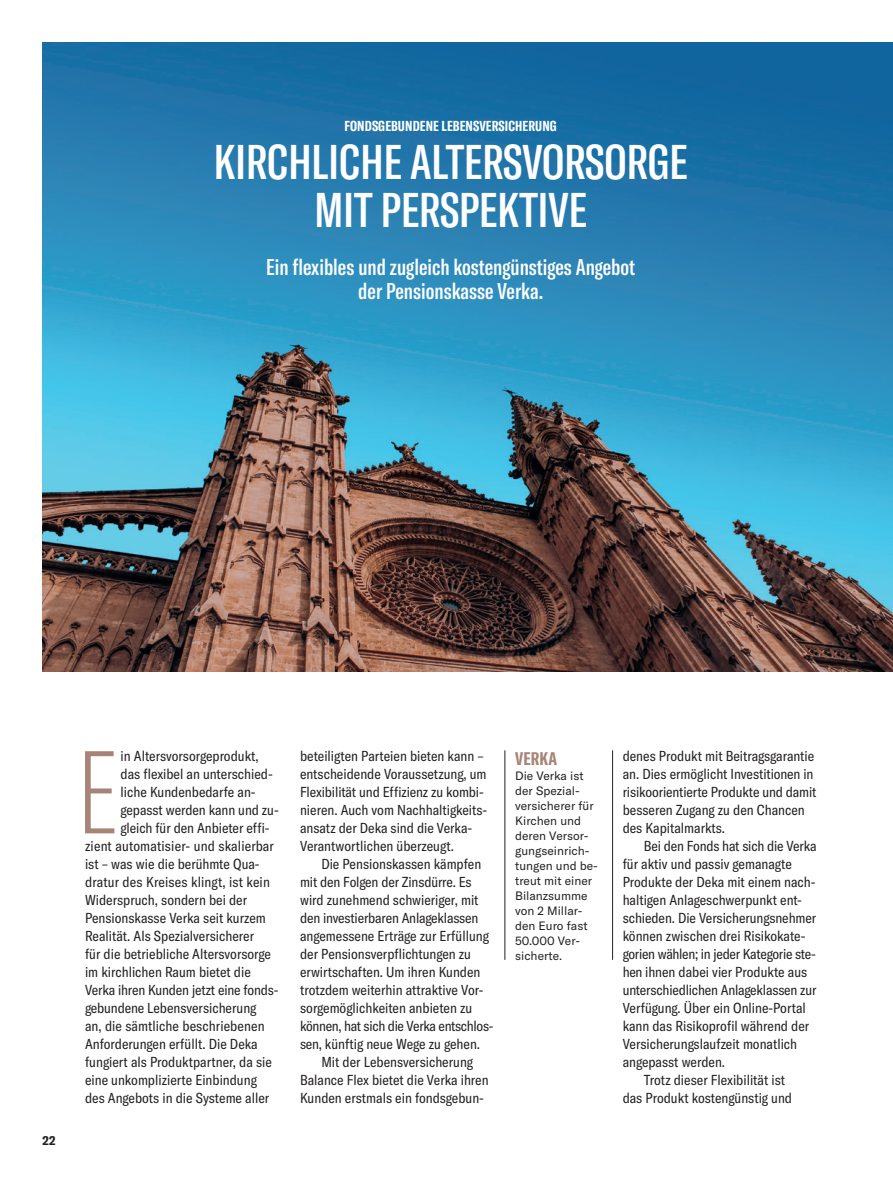
<style>
.page{position:relative;width:893px;height:1191px;background:#fff}
.page>*{position:absolute;margin:0;border:0;box-sizing:border-box;transform-origin:0 0}
.t1{font:100 extra-condensed 115.65px "GT America";color:#a88478}
.t2{font:500 extra-condensed 48px/48px "GT America";color:#fff;text-align:center}
.t3{font:500 extra-condensed 22.5px/24px "GT America";color:#fff;text-align:center}
.t4{font:700 extra-condensed 18px "GT America";letter-spacing:.01em;color:#a88478}
.t5{font:condensed 14.25px/18px "GT America";color:#231f20}
.t6{font:condensed 14.25px "GT America";letter-spacing:-.02em;color:#231f20}
.t7{font:700 extra-condensed 14.25px "GT America";letter-spacing:.01em;color:#fff}
.t8{font:700 condensed 12.3px "GT America";color:#231f20}
.t9{font:12px/15px "GT America";color:#231f20}
</style>
<div class="page">
<img style="left:43px;top:43px;width:850px;height:628px">
<hr style="left:504px;top:750px;width:1px;height:209px;background:#231f20">
<hr style="left:612px;top:750px;width:1px;height:209px;background:#231f20">
<p class="t7" style="left:345px;top:117px;width:214px">FONDSGEBUNDENE LEBENSVERSICHERUNG</p>
<h2 class="t2" style="left:214px;top:138px;width:476px">KIRCHLICHE ALTERSVORSORGE<br>MIT PERSPEKTIVE</h2>
<h3 class="t3" style="left:266px;top:255px;width:370px">Ein flexibles und zugleich kostengünstiges Angebot der Pensionskasse Verka.</h3>
<p class="t8" style="left:43px;top:1133px;width:14px">22</p>
<h1 class="t1" style="left:77px;top:728px;width:41px">E</h1>
<p class="t5" style="left:121px;top:747px;width:140px">in Altersvorsorgeprodukt,</p>
<p class="t5" style="left:121px;top:765px;width:154px">das flexibel an unterschied-</p>
<p class="t5" style="left:121px;top:783px;width:136px">liche Kundenbedarfe an-</p>
<p class="t5" style="left:121px;top:801px;width:160px">gepasst werden kann und zu-</p>
<p class="t5" style="left:121px;top:819px;width:150px">gleich für den Anbieter effi-</p>
<p class="t5" style="left:85px;top:837px;width:190px">zient automatisier- und skalierbar</p>
<p class="t5" style="left:85px;top:855px;width:176px">ist – was wie die berühmte Qua-</p>
<p class="t5" style="left:85px;top:873px;width:186px">dratur des Kreises klingt, ist kein</p>
<p class="t5" style="left:85px;top:891px;width:164px">Widerspruch, sondern bei der</p>
<p class="t5" style="left:85px;top:909px;width:182px">Pensionskasse Verka seit kurzem</p>
<p class="t5" style="left:85px;top:927px;width:171px">Realität. Als Spezialversicherer</p>
<p class="t5" style="left:85px;top:945px;width:187px">für die betriebliche Altersvorsorge</p>
<p class="t5" style="left:85px;top:963px;width:167px">im kirchlichen Raum bietet die</p>
<p class="t5" style="left:85px;top:981px;width:195px">Verka ihren Kunden jetzt eine fonds-</p>
<p class="t5" style="left:85px;top:999px;width:173px">gebundene Lebensversicherung</p>
<p class="t5" style="left:85px;top:1017px;width:181px">an, die sämtliche beschriebenen</p>
<p class="t5" style="left:85px;top:1035px;width:174px">Anforderungen erfüllt. Die Deka</p>
<p class="t5" style="left:85px;top:1053px;width:188px">fungiert als Produktpartner, da sie</p>
<p class="t5" style="left:85px;top:1071px;width:173px">eine unkomplizierte Einbindung</p>
<p class="t5" style="left:85px;top:1089px;width:186px">des Angebots in die Systeme aller</p>
<p class="t5" style="left:300px;top:747px;width:189px">beteiligten Parteien bieten kann – entscheidende Voraussetzung, um Flexibilität und Effizienz zu kombi&shy;nieren. Auch vom Nachhaltigkeits&shy;ansatz der Deka sind die Verka-- Verantwortlichen überzeugt.</p>
<p class="t5" style="left:321px;top:855px;width:161px">Die Pensionskassen kämpfen</p>
<p class="t5" style="left:300px;top:873px;width:173px">mit den Folgen der Zinsdürre. Es</p>
<p class="t5" style="left:300px;top:891px;width:180px">wird zunehmend schwieriger, mit</p>
<p class="t5" style="left:300px;top:909px;width:180px">den investierbaren Anlageklassen</p>
<p class="t5" style="left:300px;top:927px;width:190px">angemessene Erträge zur Erfüllung</p>
<p class="t5" style="left:300px;top:945px;width:173px">der Pensionsverpflichtungen zu</p>
<p class="t5" style="left:300px;top:963px;width:182px">erwirtschaften. Um ihren Kunden</p>
<p class="t5" style="left:300px;top:981px;width:185px">trotzdem weiterhin attraktive Vor-</p>
<p class="t5" style="left:300px;top:999px;width:174px">sorgemöglichkeiten anbieten zu</p>
<p class="t6" style="left:300px;top:1018px;width:195px">können, hat sich die Verka entschlos-</p>
<p class="t5" style="left:300px;top:1035px;width:182px">sen, künftig neue Wege zu gehen.</p>
<p class="t5" style="left:321px;top:1053px;width:153px">Mit der Lebensversicherung</p>
<p class="t5" style="left:300px;top:1071px;width:190px">Balance Flex bietet die Verka ihren</p>
<p class="t5" style="left:300px;top:1089px;width:185px">Kunden erstmals ein fondsgebun-</p>
<p class="t4" style="left:515px;top:747px;width:44px">VERKA</p>
<p class="t9" style="left:515px;top:768px;width:84px">Die Verka ist der Spezial&shy;versicherer für<br>Kirchen und deren Versor&shy;gungseinrich&shy;tungen und be&shy;treut mit einer<br>Bilanzsumme von 2 Millar&shy;den Euro fast<br>50.000 Ver&shy;sicherte.</p>
<p class="t5" style="left:623px;top:747px;width:195px">denes Produkt mit Beitragsgarantie an. Dies ermöglicht Investitionen in risikoorientierte Produkte und damit besseren Zugang zu den Chancen des Kapitalmarkts.</p>
<p class="t5" style="left:644px;top:837px;width:174px">Bei den Fonds hat sich die Verka</p>
<p class="t5" style="left:623px;top:855px;width:171px">für aktiv und passiv gemanagte</p>
<p class="t5" style="left:623px;top:873px;width:194px">Produkte der Deka mit einem nach-</p>
<p class="t5" style="left:623px;top:891px;width:181px">haltigen Anlageschwerpunkt ent-</p>
<p class="t5" style="left:623px;top:909px;width:195px">schieden. Die Versicherungsnehmer</p>
<p class="t5" style="left:623px;top:927px;width:184px">können zwischen drei Risikokate-</p>
<p class="t6" style="left:623px;top:946px;width:195px">gorien wählen; in jeder Kategorie ste-</p>
<p class="t5" style="left:623px;top:963px;width:186px">hen ihnen dabei vier Produkte aus</p>
<p class="t5" style="left:623px;top:981px;width:195px">unterschiedlichen Anlageklassen zur</p>
<p class="t5" style="left:623px;top:999px;width:185px">Verfügung. Über ein Online-Portal</p>
<p class="t5" style="left:623px;top:1017px;width:188px">kann das Risikoprofil während der</p>
<p class="t5" style="left:623px;top:1035px;width:176px">Versicherungslaufzeit monatlich</p>
<p class="t5" style="left:623px;top:1053px;width:104px">angepasst werden.</p>
<p class="t5" style="left:644px;top:1071px;width:143px">Trotz dieser Flexibilität ist</p>
<p class="t5" style="left:623px;top:1089px;width:171px">das Produkt kostengünstig und</p>
</div>
